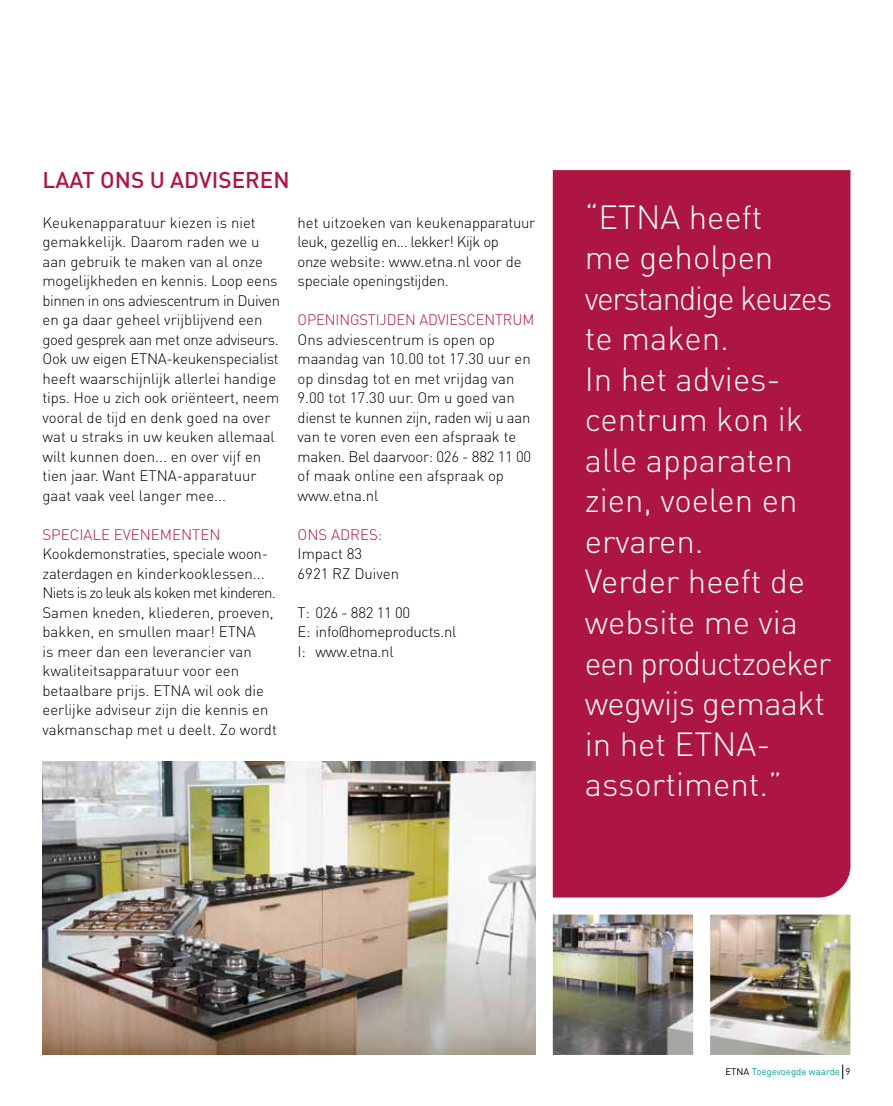
<style>
.page{position:relative;width:893px;height:1106px;background:#fff}
.page>*{position:absolute;margin:0;border:0;box-sizing:border-box;transform-origin:0 0}
.t1{font:300 33px/40.5px "DIN";color:#fff}
.t2{font:500 22.5px "DIN";color:#ad1643}
.t3{font:300 15px/19.5px "DIN";color:#000}
.t4{font:300 15px/19.5px "DIN";letter-spacing:-.02em;color:#000}
.t5{font:300 15px "DIN";letter-spacing:-.005em;color:#ad1643}
.t6{font:9.6px "DIN";color:#009e9d}
.s1{color:#000}
</style>
<div class="page">
<div style="left:553px;top:170px;width:297px;height:727px;background:#ad1643"></div>
<img style="left:43px;top:761px;width:493px;height:293px">
<img style="left:553px;top:914px;width:297px;height:140px">
<svg style="left:842px;top:1064px;width:1px;height:15px"></svg>
<h2 class="t2" style="left:43px;top:165px;width:154px">LAAT ONS U ADVIS</h2>
<h2 class="t2" style="left:232px;top:165px;width:60px">EREN</h2>
<p class="t3" style="left:43px;top:212px;width:239px">Keukenapparatuur kiezen is niet gemakkelijk. Daarom raden we u aan gebruik te maken van al onze mogelijkheden en kennis. Loop eens binnen in ons adviescentrum in Duiven en ga daar geheel vrijblijvend een goed gesprek aan met onze adviseurs.<br>Ook uw eigen ETNA- keukenspecialist heeft waarschijnlijk allerlei handige tips. Hoe u zich ook oriënteert, neem vooral de tijd en denk goed na over wat u straks in uw keuken allemaal wilt kunnen doen... en over vijf en tien jaar. Want ETNA-apparatuur gaat vaak veel langer mee...</p>
<p class="t5" style="left:43px;top:524px;width:179px">SPECIALE EVENEMENTEN</p>
<p class="t3" style="left:43px;top:543px;width:236px">Kookdemonstraties, speciale woon&shy;zaterdagen en kinderkooklessen...<br>Niets is zo leuk als koken met kinderen.<br>Samen kneden, kliederen, proeven, bakken, en smullen maar! ETNA<br>is meer dan een leverancier van kwaliteitsapparatuur voor een betaalbare prijs. ETNA wil ook die eerlijke adviseur zijn die kennis en vakmanschap met u deelt. Zo wordt</p>
<p class="t4" style="left:298px;top:212px;width:239px">het uitzoeken van keukenapparatuur leuk, gezellig en... lekker! Kijk op<br>onze website: www.etna.nl voor de speciale openingstijden.</p>
<p class="t5" style="left:298px;top:310px;width:238px">OPENINGSTIJDEN ADVIESCENTRUM</p>
<p class="t3" style="left:298px;top:329px;width:235px">Ons adviescentrum is open op maandag van 10.00 tot 17.30 uur en op dinsdag tot en met vrijdag van<br>9.00 tot 17.30 uur. Om u goed van dienst te kunnen zijn, raden wij u aan van te voren even een afspraak te maken. Bel daarvoor: 026 - 882 11 00 of maak online een afspraak op www.etna.nl</p>
<p class="t5" style="left:298px;top:524px;width:86px">ONS ADRES:</p>
<p class="t3" style="left:298px;top:543px;width:103px">Impact 83<br>6921 RZ Duiven</p>
<p class="t4" style="left:298px;top:602px;width:160px">T: 026 - 882 11 00<br>E: info@homeproducts.nl<br>I: www.etna.nl</p>
<h1 class="t1" style="left:585px;top:195px;width:249px">“ETNA heeft<br>me geholpen verstandige keuzes te maken.<br>In het advies&shy;centrum kon ik alle apparaten zien, voelen en ervaren.<br>Verder heeft de website me via een productzoeker wegwijs gemaakt in het ETNA&shy;assortiment.”</h1>
<p class="t6" style="left:726px;top:1065px;width:126px"><span class="s1">ETNA</span> Toegevoegde waarde <span class="s1">9</span></p>
</div>
